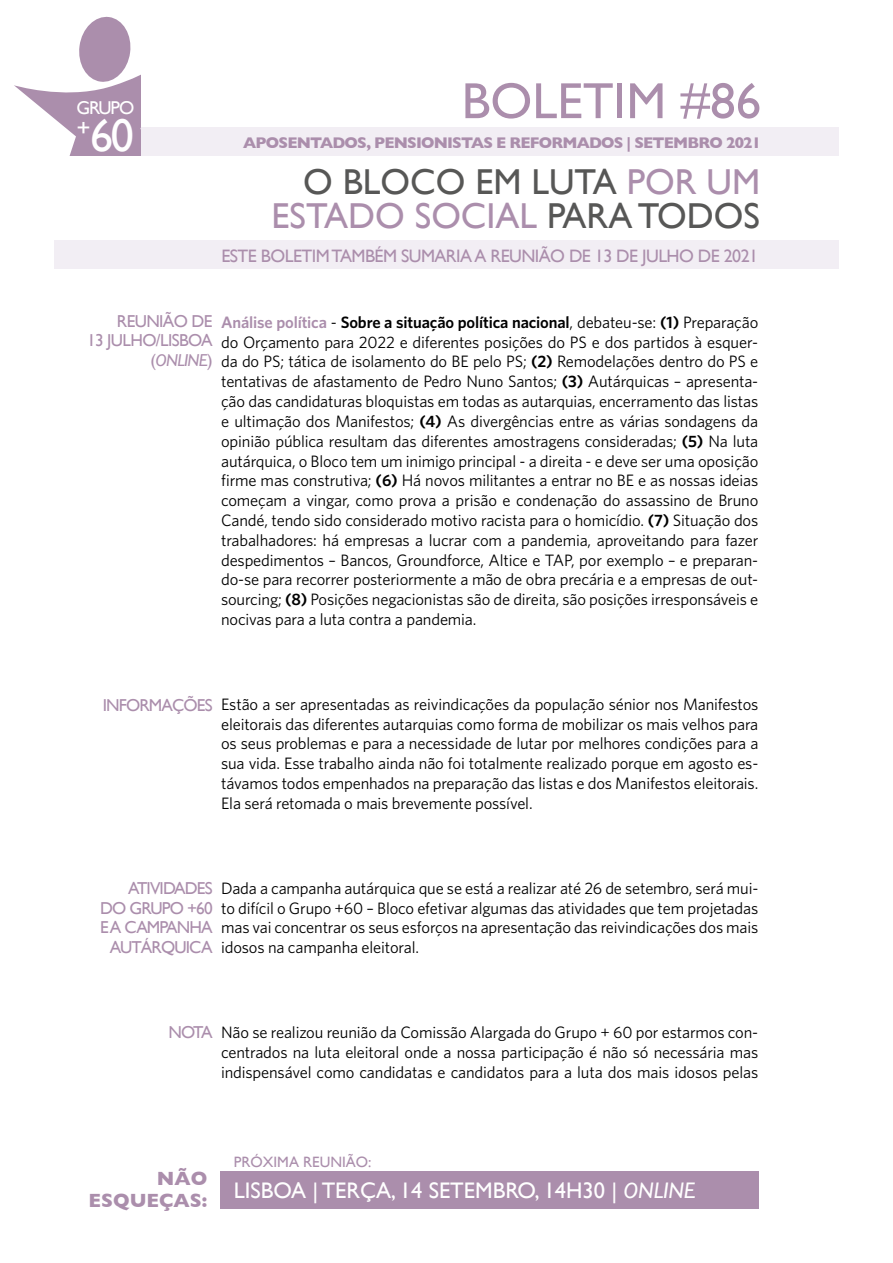
<style>
.page{position:relative;width:893px;height:1263px;background:#fff}
.page>*{position:absolute;margin:0;border:0;box-sizing:border-box;transform-origin:0 0}
.t1{font:51px "Gill Sans";color:#ab8eac}
.t2{font:45.9px "Gill Sans";color:#fff}
.t3{font:36px/34.5px "Gill Sans";color:#575756;text-align:right}
.t4{font:24.3px "Gill Sans";color:#fff}
.t5{font:22.5px "Gill Sans";color:#fff}
.t6{font:700 19.5px/22.5px "Gill Sans";color:#ab8eac;text-align:right}
.t7{font:18.6px "Gill Sans";letter-spacing:-.06em;color:#fff}
.t8{font:18px "Gill Sans";letter-spacing:-.03em;color:#ab8eac}
.t9{font:17.25px/19.5px "Gill Sans";letter-spacing:-.05em;color:#ab8eac;text-align:right}
.t10{font:16.5px/19.8px "Whitney";letter-spacing:-.01em;color:#000;text-align:justify}
.t11{font:700 15.75px "Gill Sans";letter-spacing:-.05em;color:#ab8eac}
.t12{font:15px "Gill Sans";color:#ab8eac}
.s1{color:#ab8eac}
.s2{font-style:italic}
.s3{font-weight:600;color:#ab8eac}
.s4{font-weight:600}
</style>
<div class="page">
<div style="left:77px;top:128px;width:762px;height:28px;background:#f2eef4"></div>
<div style="left:54px;top:240px;width:785px;height:29px;background:#f2eef4"></div>
<div style="left:220px;top:1171px;width:538px;height:38px;background:#ab8eac"></div>
<svg style="left:14px;top:17px;width:126px;height:139px"></svg>
<p class="t7" style="left:76px;top:97px;width:59px">GRUPO</p>
<h3 class="t4" style="left:76px;top:114px;width:16px">+</h3>
<h2 class="t2" style="left:90px;top:108px;width:45px">60</h2>
<h1 class="t1" style="left:462px;top:71px;width:301px">BOLETIM #86</h1>
<p class="t11" style="left:243px;top:130px;width:519px">APOSENTADOS, PENSIONISTAS E REFORMADOS | SETEMBRO 2021</p>
<h3 class="t3" style="left:272px;top:164px;width:490px">O BLOCO EM LUTA <span class="s1">POR UM<br>ESTADO SOCIAL</span> PARA TODOS</h3>
<p class="t8" style="left:221px;top:245px;width:538px">ESTE BOLETIM TAMBÉM SUMARIA A REUNIÃO DE 13 DE JULHO DE 2021</p>
<p class="t9" style="left:87px;top:311px;width:127px">REUNIÃO DE<br>13 JULHO/LISBOA (<span class="s2">ONLINE</span>)</p>
<p class="t10" style="left:221px;top:312px;width:539px"><span class="s3">Análise política</span> - <span class="s4">Sobre a situação política nacional</span>, debateu-se: <span class="s4">(1)</span> Preparação do Orçamento para 2022 e diferentes posições do PS e dos partidos à esquer&shy;da do PS; tática de isolamento do BE pelo PS; <span class="s4">(2)</span> Remodelações dentro do PS e tentativas de afastamento de Pedro Nuno Santos; <span class="s4">(3)</span> Autárquicas – apresenta&shy;ção das candidaturas bloquistas em todas as autarquias, encerramento das listas e ultimação dos Manifestos; <span class="s4">(4)</span> As divergências entre as várias sondagens da opinião pública resultam das diferentes amostragens consideradas; <span class="s4">(5)</span> Na luta autárquica, o Bloco tem um inimigo principal - a direita - e deve ser uma oposição firme mas construtiva; <span class="s4">(6)</span> Há novos militantes a entrar no BE e as nossas ideias começam a vingar, como prova a prisão e condenação do assassino de Bruno Candé, tendo sido considerado motivo racista para o homicídio. <span class="s4">(7)</span> Situação dos trabalhadores: há empresas a lucrar com a pandemia, aproveitando para fazer despedimentos – Bancos, Groundforce, Altice e TAP, por exemplo – e preparan&shy;do-se para recorrer posteriormente a mão de obra precária e a empresas de out&shy;sourcing; <span class="s4">(8)</span> Posições negacionistas são de direita, são posições irresponsáveis e nocivas para a luta contra a pandemia.</p>
<p class="t9" style="left:103px;top:695px;width:111px">INFORMAÇÕES</p>
<p class="t10" style="left:221px;top:694px;width:539px">Estão a ser apresentadas as reivindicações da população sénior nos Manifestos eleitorais das diferentes autarquias como forma de mobilizar os mais velhos para os seus problemas e para a necessidade de lutar por melhores condições para a sua vida. Esse trabalho ainda não foi totalmente realizado porque em agosto es&shy;távamos todos empenhados na preparação das listas e dos Manifestos eleitorais.<br>Ela será retomada o mais brevemente possível.</p>
<p class="t9" style="left:100px;top:878px;width:114px">ATIVIDADES<br>DO GRUPO +60<br>E A CAMPANHA<br>AUTÁRQUICA</p>
<p class="t10" style="left:221px;top:878px;width:539px">Dada a campanha autárquica que se está a realizar até 26 de setembro, será mui&shy;to difícil o Grupo +60 – Bloco efetivar algumas das atividades que tem projetadas mas vai concentrar os seus esforços na apresentação das reivindicações dos mais idosos na campanha eleitoral.</p>
<p class="t9" style="left:168px;top:1022px;width:46px">NOTA</p>
<p class="t10" style="left:221px;top:1022px;width:539px">Não se realizou reunião da Comissão Alargada do Grupo + 60 por estarmos con&shy;centrados na luta eleitoral onde a nossa participação é não só necessária mas indispensável como candidatas e candidatos para a luta dos mais idosos pelas</p>
<p class="t6" style="left:89px;top:1167px;width:120px">NÃO<br>ESQUEÇAS:</p>
<p class="t12" style="left:234px;top:1153px;width:139px">PRÓXIMA REUNIÃO:</p>
<h3 class="t5" style="left:234px;top:1177px;width:463px">LISBOA | TERÇA, 14 SETEMBRO, 14H30 | <span class="s2">ONLINE</span></h3>
</div>
